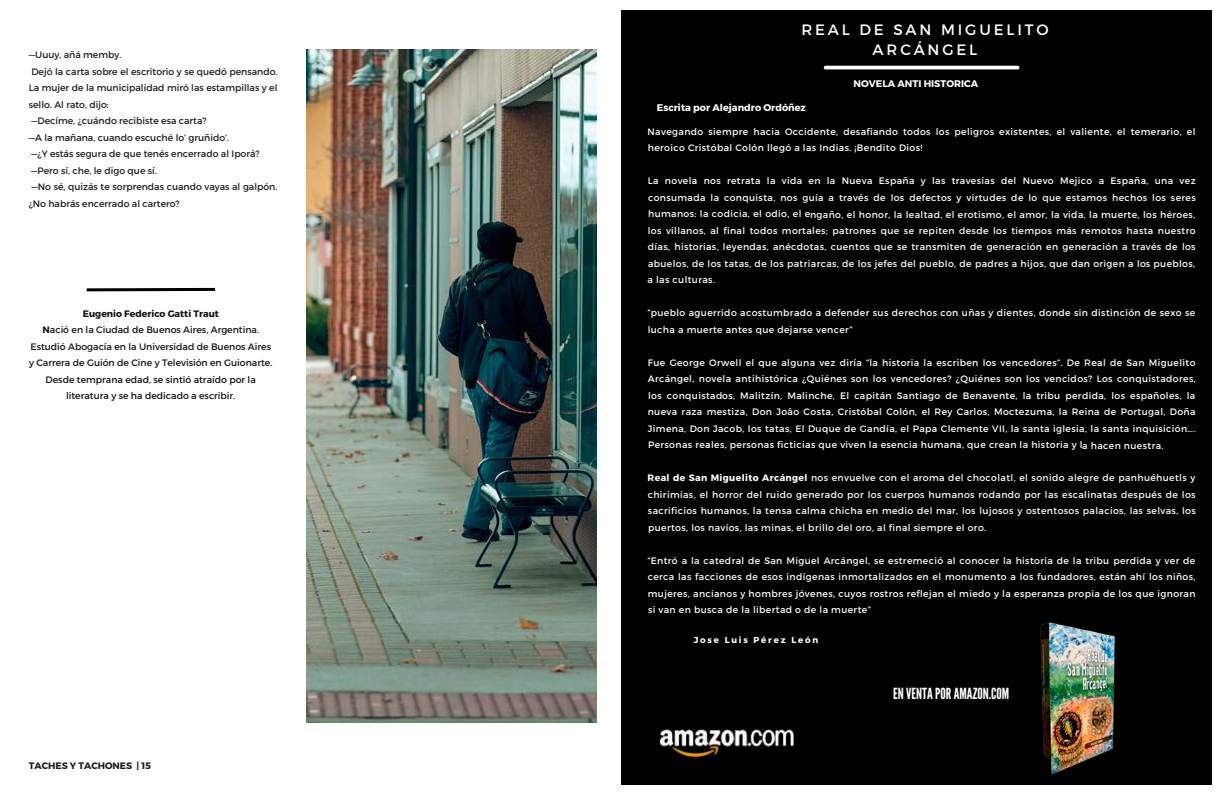
<style>
.page{position:relative;width:1224px;height:792px;background:#fff}
.page>*{position:absolute;margin:0;border:0;box-sizing:border-box;transform-origin:0 0}
.t1{font:15.3px "League Gothic";color:#fff}
.t2{font:15px/20.7px "Montserrat";letter-spacing:.19em;color:#fff;text-align:center}
.t3{font:700 9.7px "Montserrat";color:#fff}
.t4{font:700 9.6px "Montserrat";color:#fff}
.t5{font:9.3px/16.5px "Montserrat";letter-spacing:.04em;color:#fff;text-align:justify}
.t6{font:9.3px/16.5px "Montserrat";color:#1c1c1c}
.t7{font:9.3px/16.5px "Montserrat";color:#111;text-align:center}
.t8{font:700 9.3px "Montserrat";color:#1c1c1c}
.t9{font:700 8.7px "Montserrat";letter-spacing:.21em;color:#fff}
.s1{font-weight:700}
</style>
<div class="page">
<img style="left:306px;top:50px;width:291px;height:673px">
<svg style="left:86px;top:287px;width:130px;height:5px"></svg>
<div style="left:622px;top:11px;width:590px;height:774px;background:#000"></div>
<img style="left:1040px;top:622px;width:75px;height:153px">
<img style="left:659px;top:729px;width:135px;height:28px">
<hr style="left:826px;top:66px;width:192px;height:3px;background:#fff">
<p class="t6" style="left:29px;top:47px;width:250px">—Uuuy, añá memby.<br>Dejó la carta sobre el escritorio y se quedó pensando.<br>La mujer de la municipalidad miró las estampillas y el sello. Al rato, dijo:<br>—Decíme, ¿cuándo recibiste esa carta?<br>—A la mañana, cuando escuché lo’ gruñido’.<br>—¿Y estás segura de que tenés encerrado al Iporá? —Pero sí, che, le digo que sí.<br>—No sé, quizás te sorprendas cuando vayas al galpón. ¿No habrás encerrado al cartero?</p>
<p class="t7" style="left:29px;top:305px;width:245px"><span class="s1">Eugenio Federico Gatti Traut<br>N</span>ació en la Ciudad de Buenos Aires, Argentina.<br>Estudió Abogacía en la Universidad de Buenos Aires y Carrera de Guión de Cine y Televisión en Guionarte.<br>Desde temprana edad, se sintió atraído por la literatura y se ha dedicado a escribir.</p>
<p class="t8" style="left:29px;top:760px;width:124px">TACHES Y TACHONES | 15</p>
<h2 class="t2" style="left:801px;top:19px;width:249px">REAL DE SAN MIGUELITO<br>ARCÁNGEL</h2>
<p class="t4" style="left:854px;top:77px;width:126px">NOVELA ANTI HISTORICA</p>
<p class="t3" style="left:657px;top:102px;width:150px">Escrita por Alejandro Ordóñez</p>
<p class="t5" style="left:648px;top:123px;width:549px">Navegando siempre hacia Occidente, desafiando todos los peligros existentes, el valiente, el temerario, el heroico Cristóbal Colón llegó a las Indias. ¡Bendito Dios!</p>
<p class="t5" style="left:648px;top:173px;width:550px">La novela nos retrata la vida en la Nueva España y las travesías del Nuevo Mejico a España, una vez consumada la conquista, nos guía a través de los defectos y virtudes de lo que estamos hechos los seres humanos: la codicia, el odio, el engaño, el honor, la lealtad, el erotismo, el amor, la vida, la muerte, los héroes, los villanos, al final todos mortales; patrones que se repiten desde los tiempos más remotos hasta nuestro días, historias, leyendas, anécdotas, cuentos que se transmiten de generación en generación a través de los abuelos, de los tatas, de los patriarcas, de los jefes del pueblo, de padres a hijos, que dan origen a los pueblos, a las culturas.</p>
<p class="t5" style="left:648px;top:305px;width:549px">“pueblo aguerrido acostumbrado a defender sus derechos con uñas y dientes, donde sin distinción de sexo se lucha a muerte antes que dejarse vencer”</p>
<p class="t5" style="left:648px;top:354px;width:550px">Fue George Orwell el que alguna vez diría “la historia la escriben los vencedores”. De Real de San Miguelito Arcángel, novela antihistórica ¿Quiénes son los vencedores? ¿Quiénes son los vencidos? Los conquistadores, los conquistados, Malitzín, Malinche, El capitán Santiago de Benavente, la tribu perdida, los españoles, la nueva raza mestiza, Don Joâo Costa, Cristóbal Colón, el Rey Carlos, Moctezuma, la Reina de Portugal, Doña Jimena, Don Jacob, los tatas, El Duque de Gandía, el Papa Clemente VII, la santa iglesia, la santa inquisición….<br>Personas reales, personas ficticias que viven la esencia humana, que crean la historia y la hacen nuestra.</p>
<p class="t5" style="left:648px;top:470px;width:550px"><span class="s1">Real de San Miguelito Arcángel</span> nos envuelve con el aroma del chocolatl, el sonido alegre de panhuéhuetls y chirimías, el horror del ruido generado por los cuerpos humanos rodando por las escalinatas después de los sacrificios humanos, la tensa calma chicha en medio del mar, los lujosos y ostentosos palacios, las selvas, los puertos, los navíos, las minas, el brillo del oro, al final siempre el oro.</p>
<p class="t5" style="left:648px;top:552px;width:550px">“Entró a la catedral de San Miguel Arcángel, se estremeció al conocer la historia de la tribu perdida y ver de cerca las facciones de esos indígenas inmortalizados en el monumento a los fundadores, están ahí los niños, mujeres, ancianos y hombres jóvenes, cuyos rostros reflejan el miedo y la esperanza propia de los que ignoran si van en busca de la libertad o de la muerte”</p>
<p class="t9" style="left:694px;top:634px;width:126px">Jose Luis Pérez León</p>
<h1 class="t1" style="left:893px;top:685px;width:118px">ENVENTAPORAMAZON.COM</h1>
</div>
